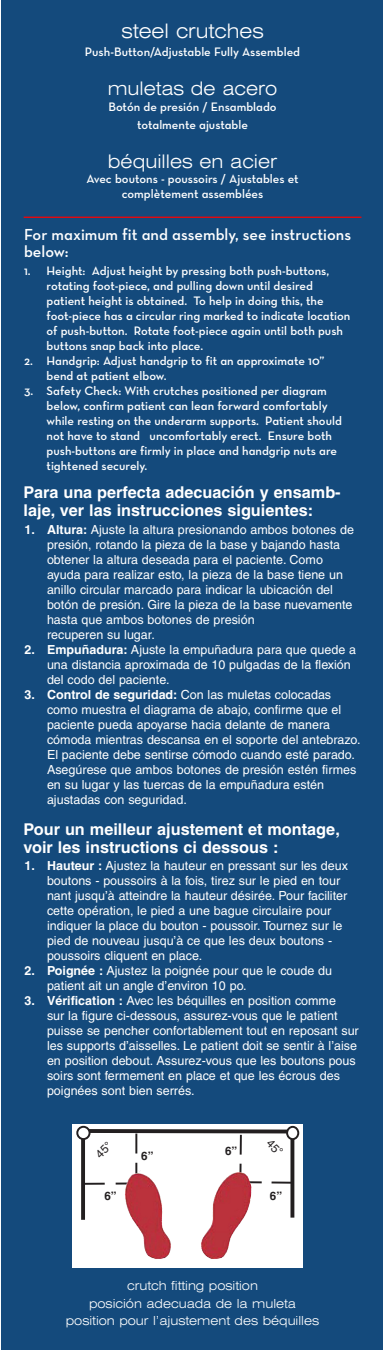
<style>
.page{position:relative;width:383px;height:1350px;background:#fff}
.page>*{position:absolute;margin:0;border:0;box-sizing:border-box;transform-origin:0 0}
.t1{font:300 expanded 20px "Swiss 721 BT";color:#fff}
.t2{font:300 expanded 18.75px "Swiss 721 BT";color:#fff}
.t3{font:700 16.25px/17.5px "Helvetica";color:#fff}
.t4{font:16.25px/17.5px "Neutraface Text Demi Alt";color:#fff}
.t5{font:12.5px/15px "Helvetica";color:#fff}
.t6{font:12.5px/15px "Neutraface Text Demi Alt";color:#fff}
.t7{font:300 expanded 12.5px "Swiss 721 BT";color:#fff}
.t8{font:700 11.62px "Helvetica";color:#231f20}
.s1{font-weight:700}
</style>
<div class="page">
<div style="left:1px;top:0;width:382px;height:1350px;background:#144a7c"></div>
<hr style="left:24px;top:217px;width:337px;height:1px;background:#f00">
<div style="left:73px;top:1124px;width:230px;height:143px;background:#fff"></div>
<svg style="left:81px;top:1185px;width:4px;height:35px"></svg>
<svg style="left:290px;top:1185px;width:4px;height:33px"></svg>
<div style="left:286px;top:1126px;width:13px;height:14px;border:2px solid #231f20;border-radius:50%"></div>
<div style="left:76px;top:1126px;width:14px;height:14px;border:2px solid #231f20;border-radius:50%"></div>
<img style="left:125px;top:1185px;width:127px;height:74px">
<svg style="left:79px;top:1127px;width:216px;height:58px"></svg>
<p class="t1" style="left:121px;top:19px;width:144px">steel crutches</p>
<p class="t6" style="left:85px;top:44px;width:217px">Push-Button/Adjustable Fully Assembled</p>
<p class="t2" style="left:108px;top:78px;width:171px">muletas de acero</p>
<p class="t6" style="left:108px;top:97px;width:170px;line-height:18.1px;text-align:center">Botón de presión / Ensamblado totalmente ajustable</p>
<p class="t2" style="left:108px;top:150px;width:170px">béquilles en acier</p>
<p class="t6" style="left:86px;top:171px;width:214px;text-align:center">Avec boutons - poussoirs / Ajustables et complètement assemblées</p>
<p class="t4" style="left:24px;top:225px;width:328px">For maximum fit and assembly, see instructions below:</p>
<p class="t6" style="left:47px;top:263px;width:305px;text-indent:-22px">1. Height: Adjust height by pressing both push-buttons, rotating foot-piece, and pulling down until desired patient height is obtained. To help in doing this, the foot-piece has a circular ring marked to indicate location of push-button. Rotate foot-piece again until both push buttons snap back into place.</p>
<p class="t6" style="left:47px;top:353px;width:279px;text-indent:-22px">2. Handgrip: Adjust handgrip to fit an approximate 10” bend at patient elbow.</p>
<p class="t6" style="left:47px;top:383px;width:297px;text-indent:-22px">3. Safety Check: With crutches positioned per diagram below, confirm patient can lean forward comfortably while resting on the underarm supports. Patient should not have to stand uncomfortably erect. Ensure both push-buttons are firmly in place and handgrip nuts are tightened securely.</p>
<p class="t3" style="left:24px;top:484px;width:318px">Para una perfecta adecuación y ensamb&shy;laje, ver las instrucciones siguientes:</p>
<p class="t5" style="left:47px;top:522px;width:308px;text-indent:-22px"><span class="s1">1. Altura:</span> Ajuste la altura presionando ambos botones de presión, rotando la pieza de la base y bajando hasta obtener la altura deseada para el paciente. Como ayuda para realizar esto, la pieza de la base tiene un anillo circular marcado para indicar la ubicación del botón de presión. Gire la pieza de la base nuevamente hasta que ambos botones de presión<br>recuperen su lugar.</p>
<p class="t5" style="left:47px;top:642px;width:310px;text-indent:-22px"><span class="s1">2. Empuñadura:</span> Ajuste la empuñadura para que quede a una distancia aproximada de 10 pulgadas de la flexión del codo del paciente.</p>
<p class="t5" style="left:47px;top:687px;width:315px;text-indent:-22px"><span class="s1">3. Control de seguridad:</span> Con las muletas colocadas como muestra el diagrama de abajo, confirme que el paciente pueda apoyarse hacia delante de manera cómoda mientras descansa en el soporte del antebrazo.<br>El paciente debe sentirse cómodo cuando esté parado.<br>Asegúrese que ambos botones de presión estén firmes en su lugar y las tuercas de la empuñadura estén ajustadas con seguridad.</p>
<p class="t3" style="left:24px;top:820px;width:318px">Pour un meilleur ajustement et montage, voir les instructions ci dessous :</p>
<p class="t5" style="left:47px;top:858px;width:302px;text-indent:-22px"><span class="s1">1. Hauteur :</span> Ajustez la hauteur en pressant sur les deux boutons - poussoirs à la fois, tirez sur le pied en tour nant jusqu’à atteindre la hauteur désirée. Pour faciliter cette opération, le pied a une bague circulaire pour indiquer la place du bouton - poussoir. Tournez sur le pied de nouveau jusqu’à ce que les deux boutons - poussoirs cliquent en place.</p>
<p class="t5" style="left:47px;top:963px;width:286px;text-indent:-22px"><span class="s1">2. Poignée :</span> Ajustez la poignée pour que le coude du patient ait un angle d’environ 10 po.</p>
<p class="t5" style="left:47px;top:993px;width:313px;text-indent:-22px"><span class="s1">3. Vérification :</span> Avec les béquilles en position comme<br>sur la figure ci-dessous, assurez-vous que le patient puisse se pencher confortablement tout en reposant sur les supports d’aisselles. Le patient doit se sentir à l’aise en position debout. Assurez-vous que les boutons pous soirs sont fermement en place et que les écrous des poignées sont bien serrés.</p>
<p class="t8" style="left:141px;top:1149px;width:14px">6”</p>
<p class="t8" style="left:225px;top:1144px;width:14px">6”</p>
<p class="t8" style="left:104px;top:1189px;width:14px">6”</p>
<p class="t8" style="left:270px;top:1189px;width:14px">6”</p>
<p class="t7" style="left:127px;top:1278px;width:132px">crutch fitting position</p>
<p class="t7" style="left:89px;top:1296px;width:208px">posición adecuada de la muleta</p>
<p class="t7" style="left:66px;top:1313px;width:255px">position pour l’ajustement des béquilles</p>
</div>
